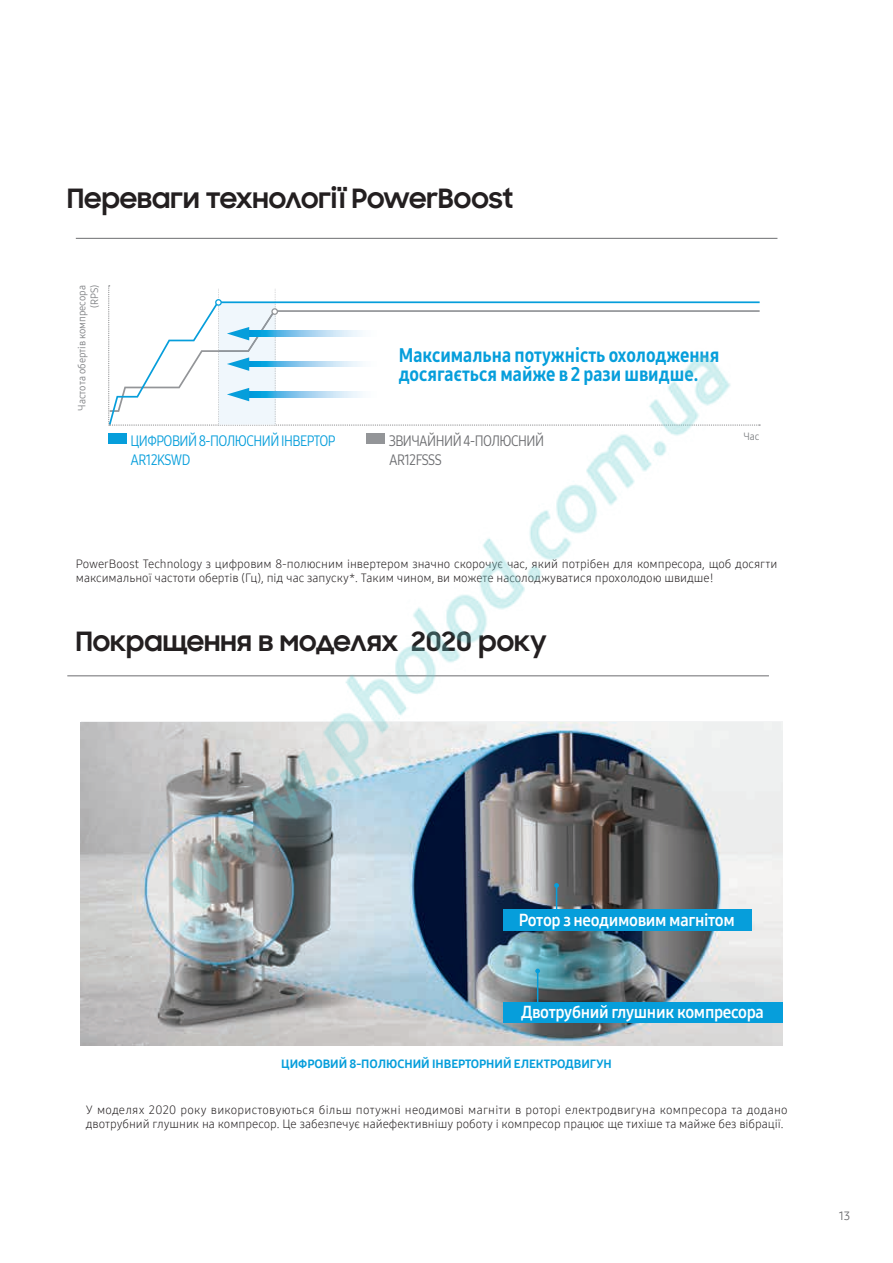
<style>
.page{position:relative;width:893px;height:1263px;background:#fff}
.page>*{position:absolute;margin:0;border:0;box-sizing:border-box;transform-origin:0 0}
.t1{font:700 27px "Samsung Sharp Sans";color:#231f20}
.t2{font:19.65px/19.5px "Samsung One 800 C";color:#069edb;scale:.95 1}
.t3{font:16.95px "Samsung One 700";letter-spacing:-.02em;color:#fff;scale:.95 1}
.t4{font:15px/19.5px "Samsung One 400 C";letter-spacing:-.035em;color:#069edb;scale:.92 1}
.t5{font:15px/19.5px "Samsung One 400 C";letter-spacing:-.035em;color:#6c6d70;scale:.92 1}
.t6{font:12px/14.4px "Samsung One 300";color:#231f20}
.t7{font:12px "Samsung One 800";color:#069edb}
.t8{font:12px "Samsung One 400";color:#6c6d70}
.t9{font:10.5px "Samsung One 400 C";color:#808285}
</style>
<div class="page">
<hr style="left:67px;top:676px;width:702px;height:1px;background:#6c6d70">
<img style="left:81px;top:723px;width:701px;height:323px">
<div style="left:503px;top:1002px;width:279px;height:20px;background:#069edb"></div>
<svg style="left:108px;top:285px;width:652px;height:141px"></svg>
<div style="left:108px;top:434px;width:19px;height:10px;background:#069edb"></div>
<hr style="left:76px;top:238px;width:701px;height:1px;background:#6c6d70">
<img style="left:142px;top:237px;width:609px;height:799px">
<h1 class="t1" style="left:67px;top:178px;width:447px">Переваги технології PowerBoost</h1>
<p class="t9" style="left:87px;top:308px;width:25px;rotate:-90deg">(RPS)</p>
<p class="t9" style="left:75px;top:411px;width:127px;rotate:-90deg">Частота обертів компресора</p>
<p class="t4" style="left:130px;top:431px;width:224px">ЦИФРОВИЙ 8-ПОЛЮСНИЙ ІНВЕРТОР<br>AR12KSWD</p>
<h2 class="t2" style="left:399px;top:345px;width:339px">Максимальна потужність охолодження досягається майже в 2 рази швидше.</h2>
<p class="t5" style="left:389px;top:431px;width:170px">ЗВИЧАЙНИЙ 4-ПОЛЮСНИЙ<br>AR12FSSS</p>
<p class="t9" style="left:743px;top:429px;width:18px">Час</p>
<p class="t6" style="left:76px;top:556px;width:703px">PowerBoost Technology з цифровим 8-полюсним інвертером значно скорочує час, який потрібен для компресора, щоб досягти максимальної частоти обертів (Гц), під час запуску*. Таким чином, ви можете насолоджуватися прохолодою швидше!</p>
<h1 class="t1" style="left:76px;top:621px;width:473px">Покращення в моделях 2020 року</h1>
<h3 class="t3" style="left:519px;top:908px;width:229px">Ротор з неодимовим магнітом</h3>
<h3 class="t3" style="left:521px;top:1000px;width:257px">Двотрубний глушник компресора</h3>
<p class="t7" style="left:281px;top:1056px;width:332px">ЦИФРОВИЙ 8-ПОЛЮСНИЙ ІНВЕРТОРНИЙ ЕЛЕКТРОДВИГУН</p>
<p class="t6" style="left:86px;top:1102px;width:703px">У моделях 2020 року використовуються більш потужні неодимові магніти в роторі електродвигуна компресора та додано двотрубний глушник на компресор. Це забезпечує найефективнішу роботу і компресор працює ще тихіше та майже без вібрації.</p>
<p class="t8" style="left:839px;top:1208px;width:13px">13</p>
</div>
